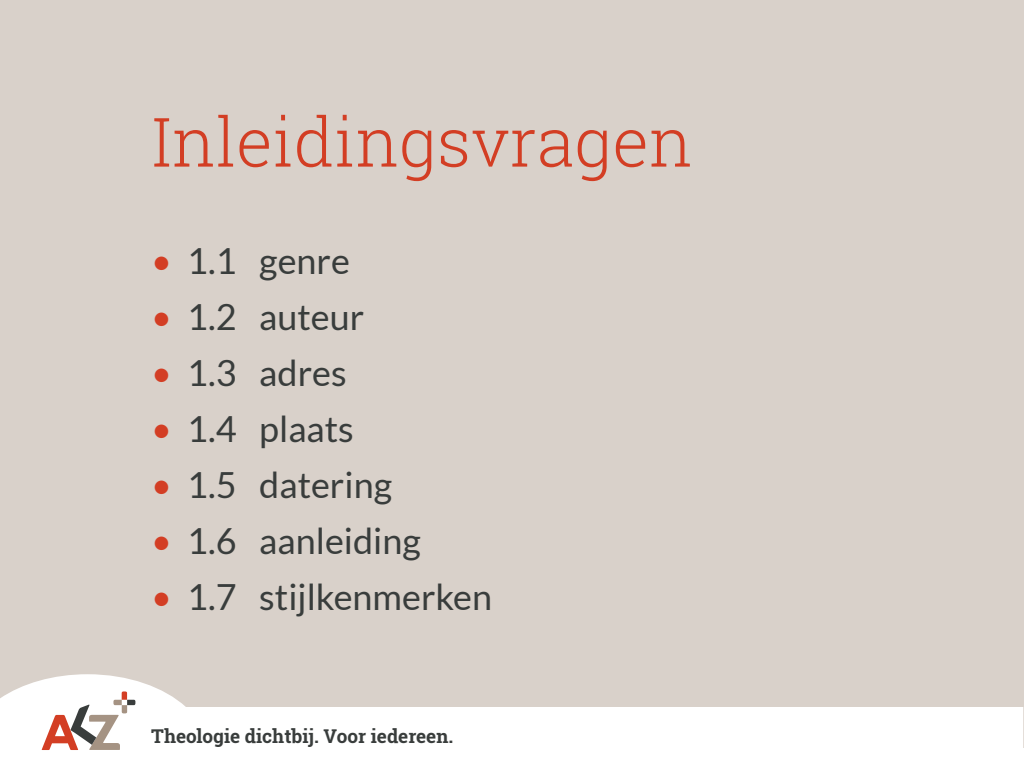
<style>
.page{position:relative;width:1024px;height:768px;background:#fff}
.page>*{position:absolute;margin:0;border:0;box-sizing:border-box;transform-origin:0 0}
.t1{font:300 68px "Roboto Slab";color:#d33e24}
.t2{font:36px "Lato";color:#393d3c}
.t3{font:700 19px "Roboto Slab";color:#393d3c}
.s1{color:#d33e24}
</style>
<div class="page">
<div style="left:0;top:0;width:1024px;height:748px;background:#d9d1ca"></div>
<svg style="left:0;top:674px;width:1023px;height:76px;fill:#fff"></svg>
<svg style="left:42px;top:691px;width:93px;height:59px;background:#dfcbc6"></svg>
<h1 class="t1" style="left:151px;top:95px;width:543px">Inleidingsvragen</h1>
<p class="t2" style="left:151px;top:241px;width:200px"><span class="s1">•</span> 1.1 genre</p>
<p class="t2" style="left:151px;top:297px;width:215px"><span class="s1">•</span> 1.2 auteur</p>
<p class="t2" style="left:151px;top:353px;width:197px"><span class="s1">•</span> 1.3 adres</p>
<p class="t2" style="left:151px;top:409px;width:204px"><span class="s1">•</span> 1.4 plaats</p>
<p class="t2" style="left:151px;top:465px;width:242px"><span class="s1">•</span> 1.5 datering</p>
<p class="t2" style="left:151px;top:521px;width:271px"><span class="s1">•</span> 1.6 aanleiding</p>
<p class="t2" style="left:151px;top:577px;width:342px"><span class="s1">•</span> 1.7 stijlkenmerken</p>
<p class="t3" style="left:151px;top:723px;width:304px">Theologie dichtbij. Voor iedereen.</p>
</div>
